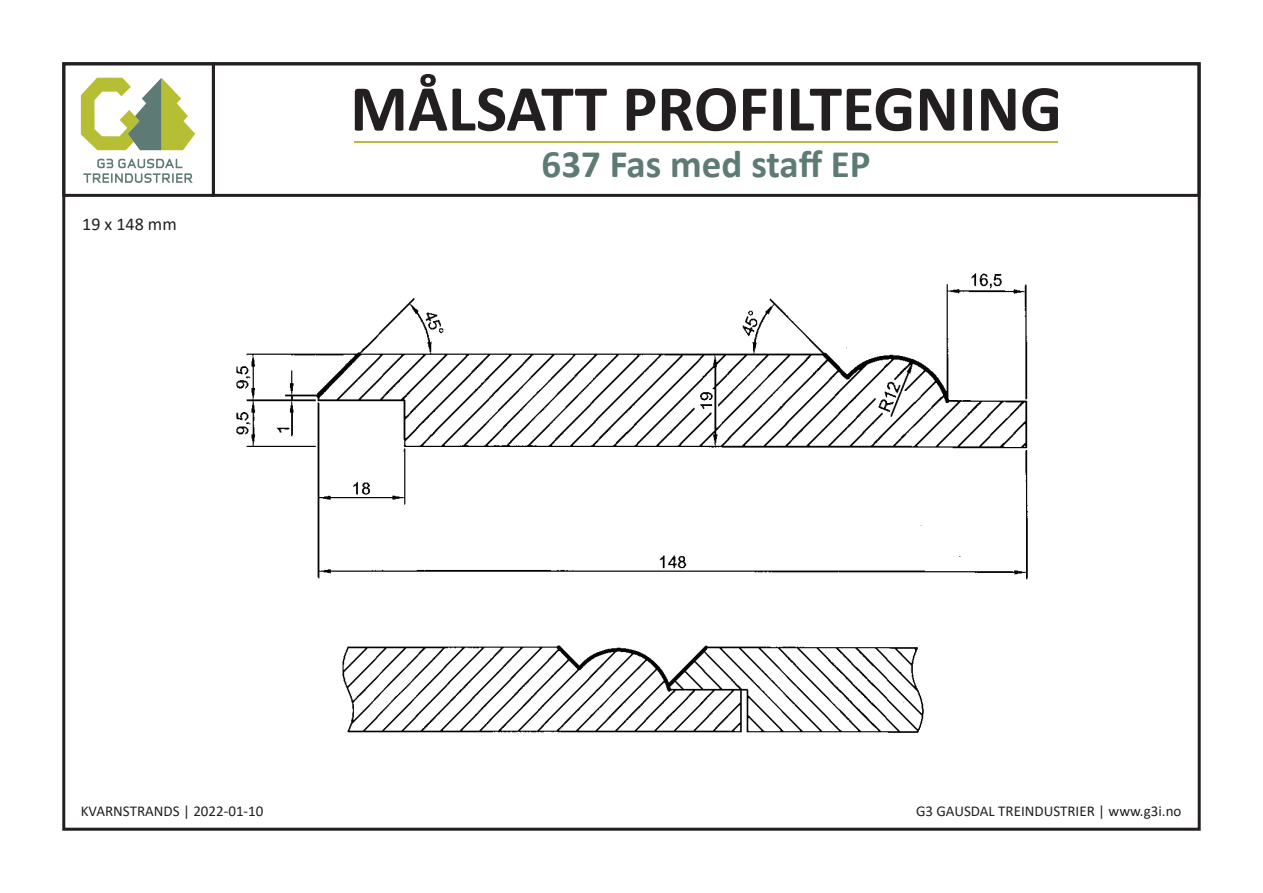
<style>
.page{position:relative;width:1263px;height:893px;background:#fff}
.page>*{position:absolute;margin:0;border:0;box-sizing:border-box;transform-origin:0 0}
.t1{font:700 66px "Calibri";color:#231f20}
.t2{font:700 39px "Calibri";color:#5e7a75}
.t3{font:18px "Calibri";color:#231f20}
.t4{font:15px "Calibri";color:#231f20}
</style>
<div class="page">
<div style="left:62px;top:62px;width:153px;height:135px;border:3px solid #231f20"></div>
<div style="left:212px;top:62px;width:988px;height:135px;border:3px solid #231f20"></div>
<svg style="left:81px;top:78px;width:114px;height:72px"></svg>
<svg style="left:83px;top:159px;width:110px;height:24px"></svg>
<hr style="left:355px;top:141px;width:703px;height:2px;background:#b6bf34">
<img style="left:236px;top:273px;width:792px;height:307px">
<img style="left:342px;top:645px;width:582px;height:88px">
<p class="t3" style="left:82px;top:211px;width:96px">19 x 148 mm</p>
<h1 class="t1" style="left:350px;top:62px;width:713px">MÅLSATT PROFILTEGNING</h1>
<h2 class="t2" style="left:542px;top:137px;width:331px">637 Fas med staff EP</h2>
<p class="t4" style="left:81px;top:801px;width:184px">KVARNSTRANDS | 2022-01-10</p>
<p class="t4" style="left:916px;top:801px;width:267px">G3 GAUSDAL TREINDUSTRIER | www.g3i.no</p>
</div>
